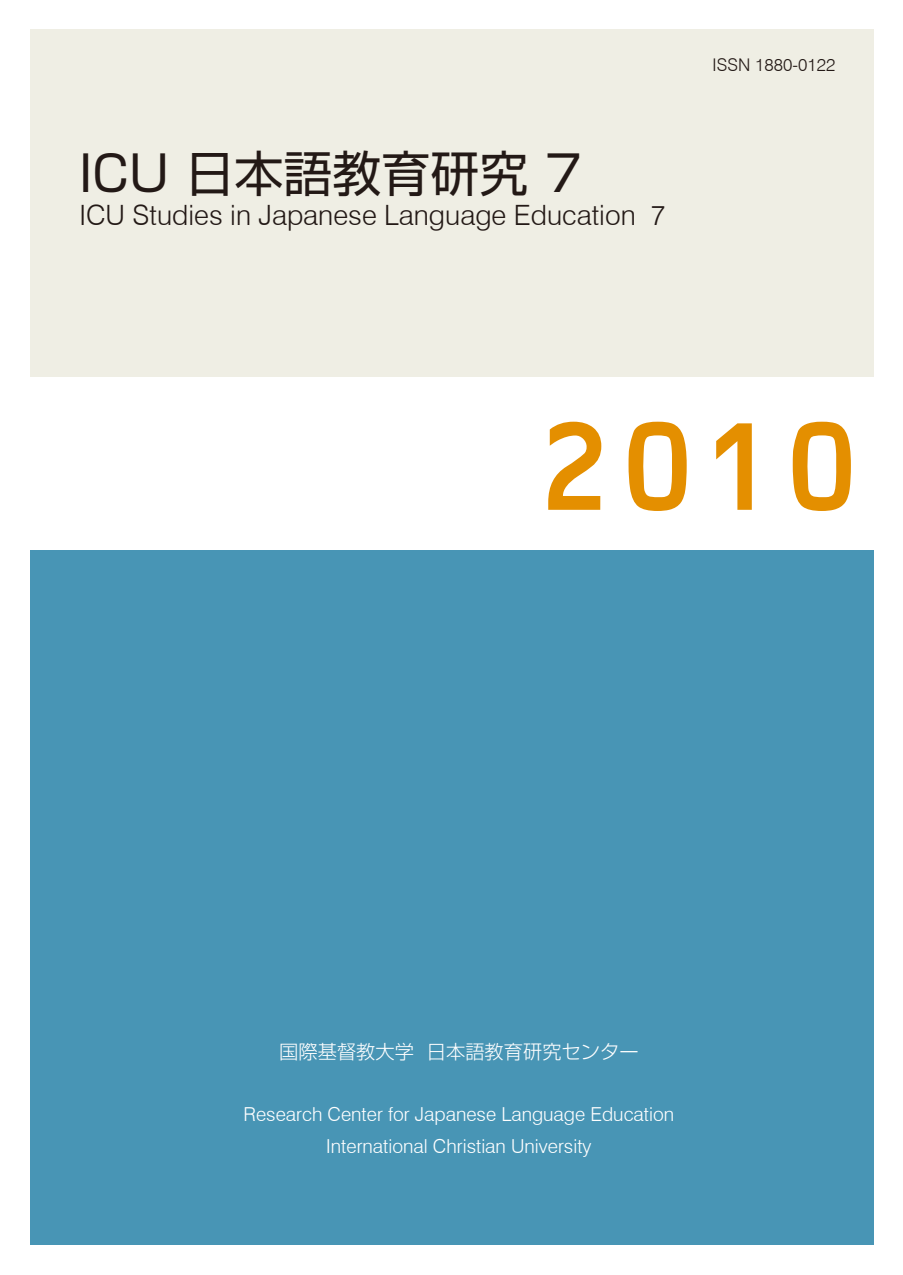
<style>
.page{position:relative;width:903px;height:1275px;background:#fff}
.page>*{position:absolute;margin:0;border:0;box-sizing:border-box;transform-origin:0 0}
.t1{font:49px "Shin Go Pro";color:#231916}
.t2{font:300 28px "Swiss 721 BT";color:#231916}
.t3{font:300 19.25px/31.5px "Swiss 721 BT";color:#fff;text-align:center}
.t4{font:300 19.25px "Shin Go Pro";color:#fff}
.t5{font:300 17.5px "Swiss 721 BT";color:#231916}
</style>
<div class="page">
<div style="left:30px;top:30px;width:843px;height:347px;background:#efeee4"></div>
<div style="left:30px;top:551px;width:843px;height:694px;background:#4895b5"></div>
<svg style="left:548px;top:422px;width:53px;height:88px"></svg>
<svg style="left:628px;top:422px;width:59px;height:89px"></svg>
<svg style="left:716px;top:423px;width:36px;height:87px"></svg>
<svg style="left:793px;top:422px;width:58px;height:89px"></svg>
<h1 class="t1" style="left:79px;top:133px;width:504px">ICU 日本語教育研究 7</h1>
<h2 class="t2" style="left:79px;top:198px;width:588px">ICU Studies in Japanese Language Education 7</h2>
<p class="t5" style="left:712px;top:54px;width:124px">ISSN 1880-0122</p>
<p class="t4" style="left:279px;top:1036px;width:361px">国際基督教大学 日本語教育研究センター</p>
<p class="t3" style="left:244px;top:1099px;width:432px">Research Center for Japanese Language Education<br>International Christian University</p>
</div>
